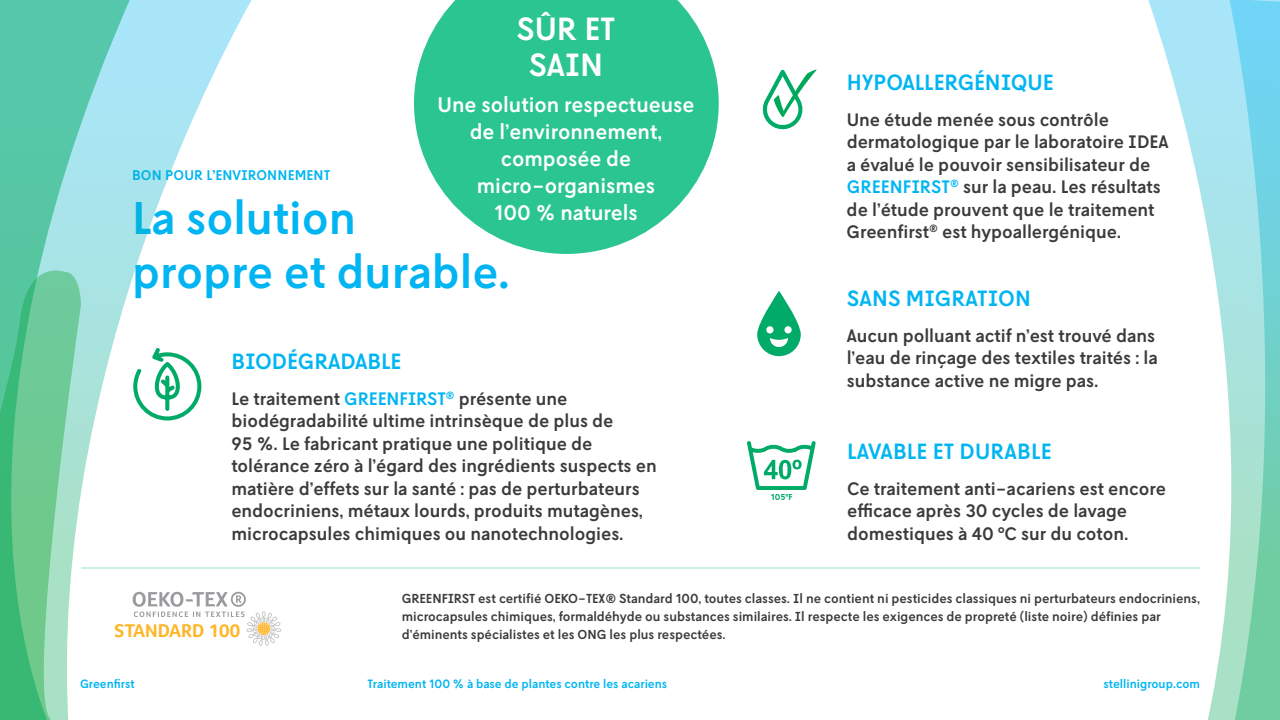
<style>
.page{position:relative;width:1280px;height:720px;background:#fff}
.page>*{position:absolute;margin:0;border:0;box-sizing:border-box;transform-origin:0 0}
.t1{font:500 45.8px/54px "L10";color:#00b5f2}
.t2{font:500 32px/36px "L10";color:#fff;text-align:center}
.t3{font:500 22px "L10";color:#00b5f2}
.t4{font:500 21px/27px "L10";color:#fff;text-align:center}
.t5{font:700 19px "Foco";color:#fdb628}
.t6{font:500 18px/22.5px "L10";color:#3a3b3c}
.t7{font:500 14px "L10";letter-spacing:.01em;color:#00b5f2}
.t8{font:500 13px/18px "L10";color:#3a3b3c}
.t9{font:500 12px "L10";color:#00b5f2}
.t10{font:600 8.6px "L10";color:#00aa67}
.s1{color:#00b5f2}
</style>
<div class="page">
<svg style="left:414px;top:0;width:305px;height:254px;fill:#2ac590"></svg>
<svg style="left:262px;top:611px;width:19px;height:35px"></svg>
<hr style="left:81px;top:568px;width:1119px;height:1px;background:#00a859">
<svg style="left:747px;top:441px;width:69px;height:49px"></svg>
<svg style="left:158px;top:0;width:104px;height:646px"></svg>
<svg style="left:0;top:0;width:158px;height:720px"></svg>
<svg style="left:762px;top:70px;width:55px;height:60px"></svg>
<svg style="left:1135px;top:0;width:94px;height:720px"></svg>
<svg style="left:1229px;top:0;width:51px;height:720px;background:#8edad3"></svg>
<svg style="left:757px;top:291px;width:44px;height:65px"></svg>
<h2 class="t2" style="left:517px;top:11px;width:100px">SÛR ET<br>SAIN</h2>
<p class="t4" style="left:438px;top:92px;width:258px">Une solution respectueuse de l’environnement, composée de micro-organismes<br>100 % naturels</p>
<p class="t7" style="left:132px;top:167px;width:200px">BON POUR L’ENVIRONNEMENT</p>
<h1 class="t1" style="left:132px;top:191px;width:379px">La solution<br>propre et durable.</h1>
<p class="t3" style="left:231px;top:348px;width:171px">BIODÉGRADABLE</p>
<p class="t6" style="left:231px;top:387px;width:427px">Le traitement <span class="s1">GREENFIRST</span><sup>®</sup> présente une biodégradabilité ultime intrinsèque de plus de<br>95 %. Le fabricant pratique une politique de tolérance zéro à l’égard des ingrédients suspects en matière d’effets sur la santé : pas de perturbateurs endocriniens, métaux lourds, produits mutagènes, microcapsules chimiques ou nanotechnologies.</p>
<p class="t10" style="left:771px;top:492px;width:23px">105°F</p>
<p class="t3" style="left:847px;top:69px;width:208px">HYPOALLERGÉNIQUE</p>
<p class="t6" style="left:847px;top:108px;width:323px">Une étude menée sous contrôle dermatologique par le laboratoire IDEA a évalué le pouvoir sensibilisateur de <span class="s1">GREENFIRST</span><sup>®</sup> sur la peau. Les résultats de l’étude prouvent que le traitement Greenfirst<sup>®</sup> est hypoallergénique.</p>
<p class="t3" style="left:847px;top:285px;width:186px">SANS MIGRATION</p>
<p class="t6" style="left:847px;top:324px;width:313px">Aucun polluant actif n’est trouvé dans l’eau de rinçage des textiles traités : la substance active ne migre pas.</p>
<p class="t3" style="left:847px;top:438px;width:206px">LAVABLE ET DURABLE</p>
<p class="t6" style="left:847px;top:477px;width:320px">Ce traitement anti-acariens est encore efficace après 30 cycles de lavage domestiques à 40 °C sur du coton.</p>
<p class="t8" style="left:402px;top:589px;width:800px">GREENFIRST est certifié OEKO-TEX® Standard 100, toutes classes. Il ne contient ni pesticides classiques ni perturbateurs endocriniens, microcapsules chimiques, formaldéhyde ou substances similaires. Il respecte les exigences de propreté (liste noire) définies par</p>
<p class="t5" style="left:115px;top:619px;width:127px">STANDARD 100</p>
<p class="t8" style="left:402px;top:625px;width:325px">d’éminents spécialistes et les ONG les plus respectées.</p>
<p class="t9" style="left:80px;top:677px;width:56px">Greenfirst</p>
<p class="t9" style="left:368px;top:677px;width:301px">Traitement 100 % à base de plantes contre les acariens</p>
<p class="t9" style="left:1104px;top:677px;width:98px">stellinigroup.com</p>
</div>
